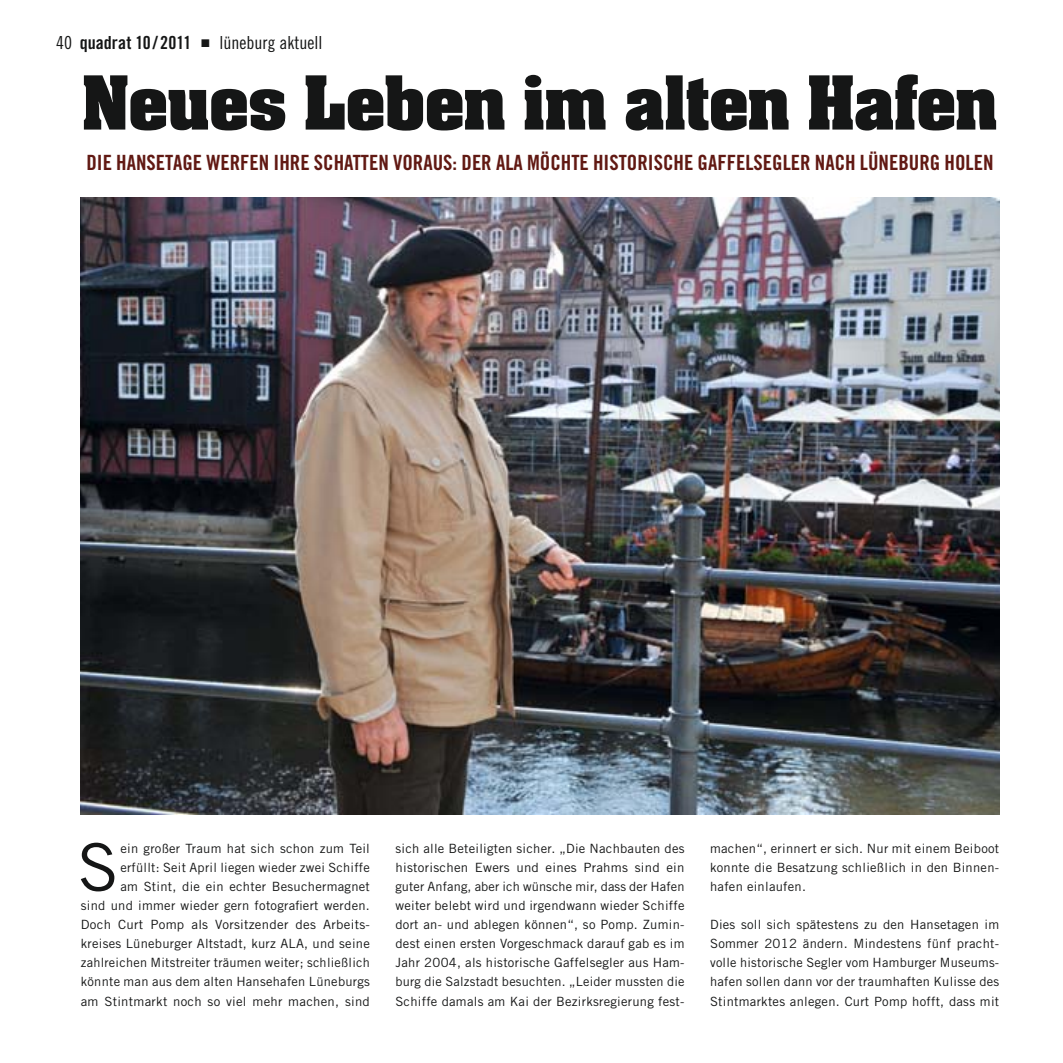
<style>
.page{position:relative;width:1063px;height:1063px;background:#fff}
.page>*{position:absolute;margin:0;border:0;box-sizing:border-box;transform-origin:0 0}
.t1{font:700 72px "Aachen SB";color:#151616}
.t2{font:65.7px "Trade Gothic LT Std";color:#151616}
.t3{font:21px "Trade Gothic LT Std Bd Cn 20";color:#611913}
.t4{font:18px "Trade Gothic LT Std Cn 18";color:#151616}
.t5{font:12.75px/19.2px "Trade Gothic LT Std";letter-spacing:.02em;color:#151616;text-align:justify}
.s1{font-family:"Trade Gothic LT Std Bd Cn 20"}
.s2{font-family:"European Pi Three"}
</style>
<div class="page">
<img style="left:81px;top:198px;width:918px;height:616px">
<h3 class="t4" style="left:56px;top:36px;width:268px">40 <span class="s1">quadrat 10 / 2011</span> <span class="s2">-</span> lüneburg aktuell</h3>
<h1 class="t1" style="left:83px;top:73px;width:916px">Neues Leben im alten Hafen</h1>
<h3 class="t3" style="left:86px;top:155px;width:909px">DIE HANSETAGE WERFEN IHRE SCHATTEN VORAUS: DER ALA MÖCHTE HISTORISCHE GAFFELSEGLER NACH LÜNEBURG HOLEN</h3>
<h2 class="t2" style="left:77px;top:844px;width:42px">S</h2>
<p class="t5" style="left:81px;top:839px;width:291px;text-align:right">ein großer Traum hat sich schon zum Teil erfüllt: Seit April liegen wieder zwei Schiffe<br>am Stint, die ein echter Besuchermagnet<br>sind und immer wieder gern fotografiert werden.<br>Doch Curt Pomp als Vorsitzender des Arbeits&shy;kreises Lüneburger Altstadt, kurz ALA, und seine zahlreichen Mitstreiter träumen weiter; schließlich könnte man aus dem alten Hansehafen Lüneburgs am Stintmarkt noch so viel mehr machen, sind</p>
<p class="t5" style="left:395px;top:839px;width:291px">sich alle Beteiligten sicher. „Die Nachbauten des historischen Ewers und eines Prahms sind ein guter Anfang, aber ich wünsche mir, dass der Hafen weiter belebt wird und irgendwann wieder Schiffe dort an- und ablegen können“, so Pomp. Zumin&shy;dest einen ersten Vorgeschmack darauf gab es im Jahr 2004, als historische Gaffelsegler aus Ham&shy;burg die Salzstadt besuchten. „Leider mussten die Schiffe damals am Kai der Bezirksregierung fest-</p>
<p class="t5" style="left:710px;top:839px;width:291px">machen“, erinnert er sich. Nur mit einem Beiboot konnte die Besatzung schließlich in den Binnen&shy;hafen einlaufen.</p>
<p class="t5" style="left:710px;top:916px;width:291px">Dies soll sich spätestens zu den Hansetagen im Sommer 2012 ändern. Mindestens fünf pracht&shy;volle historische Segler vom Hamburger Museums&shy;hafen sollen dann vor der traumhaften Kulisse des Stintmarktes anlegen. Curt Pomp hofft, dass mit</p>
</div>
